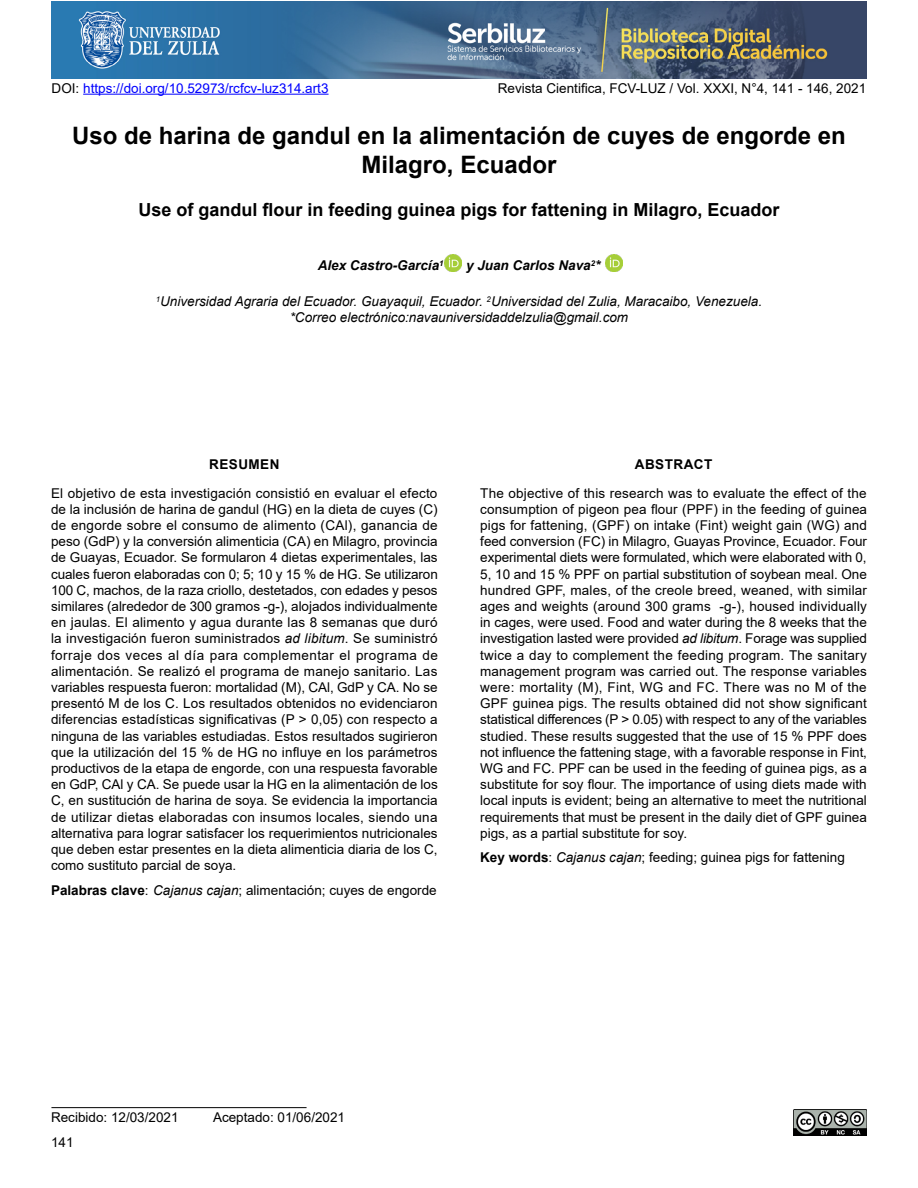
<style>
.page{position:relative;width:918px;height:1188px;background:#fff}
.page>*{position:absolute;margin:0;border:0;box-sizing:border-box;transform-origin:0 0}
.t1{font:700 24px/28.8px "Arial";color:#000;text-align:center}
.t2{font:700 18px "Arial";color:#000}
.t3{font:13.5px/16.2px "Arial";color:#000;text-align:justify}
.t4{font:italic 13.5px/16.2px "Arial";color:#000;text-align:center}
.t5{font:13.5px "Arial";color:#00f}
.t6{font:italic 700 13.5px "Arial";color:#000}
.t7{font:700 13.5px "Arial";letter-spacing:.035em;color:#000}
.s1{color:#000}
.s2{font-style:italic}
.s3{font-weight:700}
</style>
<div class="page">
<hr style="left:51px;top:1107px;width:256px;height:1px;background:#000">
<hr style="left:83px;top:94px;width:246px;height:1px;background:#00f">
<img style="left:52px;top:1px;width:814px;height:78px">
<img style="left:793px;top:1110px;width:74px;height:25px">
<img style="left:445px;top:255px;width:17px;height:17px">
<img style="left:605px;top:255px;width:17px;height:17px">
<p class="t5" style="left:52px;top:79px;width:278px"><span class="s1">DOI:</span> https://doi.org/10.52973/rcfcv-luz314.art3</p>
<p class="t3" style="left:498px;top:80px;width:370px">Revista Cientifica, FCV-LUZ / Vol. XXXI, N°4, 141 - 146, 2021</p>
<h1 class="t1" style="left:72px;top:121px;width:775px">Uso de harina de gandul en la alimentación de cuyes de engorde en<br>Milagro, Ecuador</h1>
<h2 class="t2" style="left:138px;top:197px;width:643px">Use of gandul flour in feeding guinea pigs for fattening in Milagro, Ecuador</h2>
<p class="t6" style="left:318px;top:256px;width:127px">Alex Castro-García<sup>1</sup></p>
<p class="t6" style="left:466px;top:256px;width:136px">y Juan Carlos Nava<sup>2</sup>*</p>
<p class="t4" style="left:156px;top:293px;width:608px"><sup>1</sup>Universidad Agraria del Ecuador. Guayaquil, Ecuador. <sup>2</sup>Universidad del Zulia, Maracaibo, Venezuela. *Correo electrónico:navauniversidaddelzulia@gmail.com</p>
<p class="t7" style="left:209px;top:454px;width:72px">RESUMEN</p>
<p class="t3" style="left:51px;top:485px;width:388px">El objetivo de esta investigación consistió en evaluar el efecto de la inclusión de harina de gandul (HG) en la dieta de cuyes (C) de engorde sobre el consumo de alimento (CAl), ganancia de peso (GdP) y la conversión alimenticia (CA) en Milagro, provincia de Guayas, Ecuador. Se formularon 4 dietas experimentales, las cuales fueron elaboradas con 0; 5; 10 y 15 % de HG. Se utilizaron 100 C, machos, de la raza criollo, destetados, con edades y pesos similares (alrededor de 300 gramos -g-), alojados individualmente en jaulas. El alimento y agua durante las 8 semanas que duró la investigación fueron suministrados <span class="s2">ad libitum</span>. Se suministró forraje dos veces al día para complementar el programa de alimentación. Se realizó el programa de manejo sanitario. Las variables respuesta fueron: mortalidad (M), CAl, GdP y CA. No se presentó M de los C. Los resultados obtenidos no evidenciaron diferencias estadísticas significativas (P &gt; 0,05) con respecto a ninguna de las variables estudiadas. Estos resultados sugirieron que la utilización del 15 % de HG no influye en los parámetros productivos de la etapa de engorde, con una respuesta favorable en GdP, CAl y CA. Se puede usar la HG en la alimentación de los C, en sustitución de harina de soya. Se evidencia la importancia de utilizar dietas elaboradas con insumos locales, siendo una alternativa para lograr satisfacer los requerimientos nutricionales que deben estar presentes en la dieta alimenticia diaria de los C, como sustituto parcial de soya.</p>
<p class="t3" style="left:51px;top:882px;width:387px"><span class="s3">Palabras clave</span>: <span class="s2">Cajanus cajan</span>; alimentación; cuyes de engorde</p>
<p class="t7" style="left:635px;top:454px;width:79px">ABSTRACT</p>
<p class="t3" style="left:480px;top:485px;width:388px">The objective of this research was to evaluate the effect of the consumption of pigeon pea flour (PPF) in the feeding of guinea pigs for fattening, (GPF) on intake (Fint) weight gain (WG) and feed conversion (FC) in Milagro, Guayas Province, Ecuador. Four experimental diets were formulated, which were elaborated with 0, 5, 10 and 15 % PPF on partial substitution of soybean meal. One hundred GPF, males, of the creole breed, weaned, with similar ages and weights (around 300 grams -g-), housed individually in cages, were used. Food and water during the 8 weeks that the investigation lasted were provided <span class="s2">ad libitum</span>. Forage was supplied twice a day to complement the feeding program. The sanitary management program was carried out. The response variables were: mortality (M), Fint, WG and FC. There was no M of the GPF guinea pigs. The results obtained did not show significant statistical differences (P &gt; 0.05) with respect to any of the variables studied. These results suggested that the use of 15 % PPF does not influence the fattening stage, with a favorable response in Fint, WG and FC. PPF can be used in the feeding of guinea pigs, as a substitute for soy flour. The importance of using diets made with local inputs is evident; being an alternative to meet the nutritional requirements that must be present in the daily diet of GPF guinea pigs, as a partial substitute for soy.</p>
<p class="t3" style="left:480px;top:850px;width:366px"><span class="s3">Key words</span>: <span class="s2">Cajanus cajan</span>; feeding; guinea pigs for fattening</p>
<p class="t3" style="left:51px;top:1109px;width:129px">Recibido: 12/03/2021</p>
<p class="t3" style="left:213px;top:1109px;width:134px">Aceptado: 01/06/2021</p>
<p class="t3" style="left:51px;top:1134px;width:24px">141</p>
</div>
